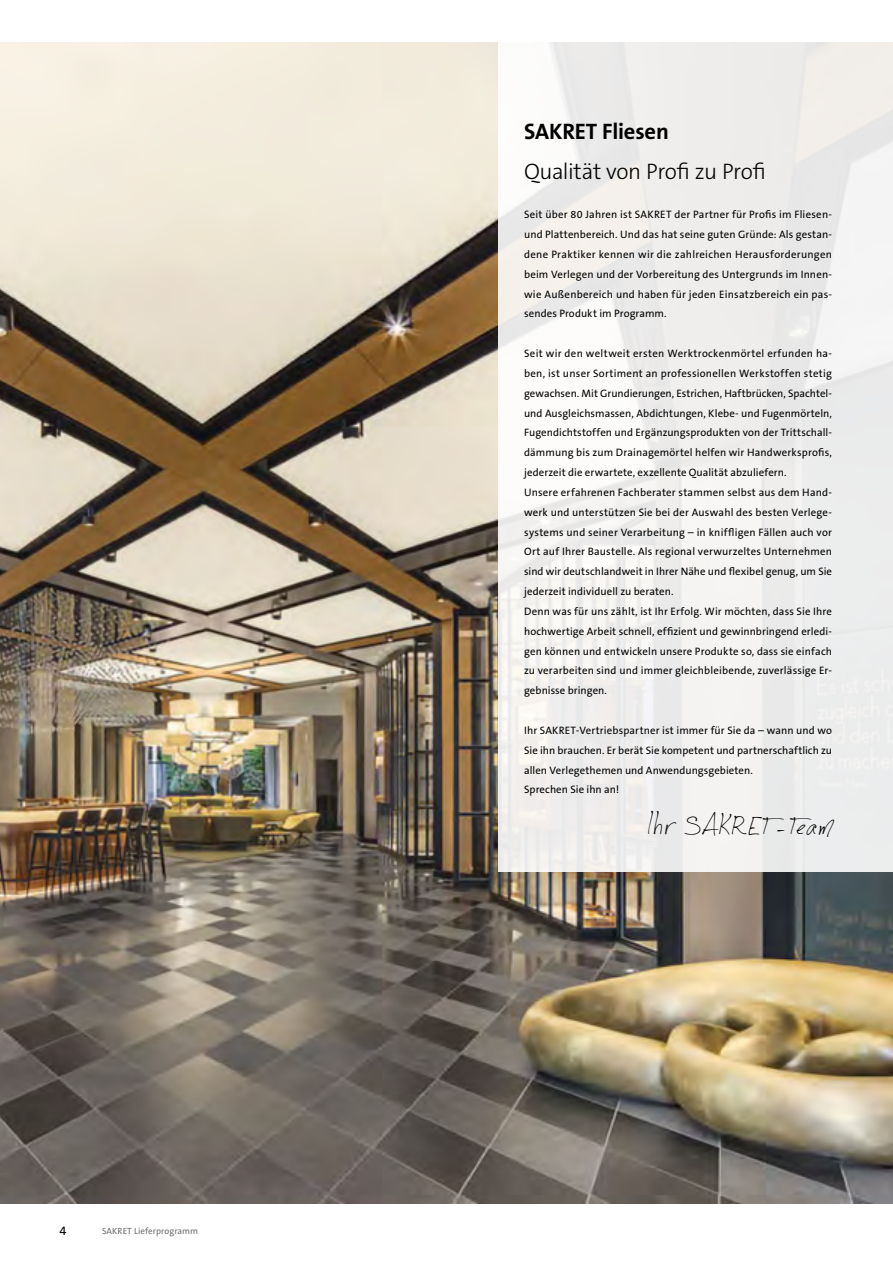
<style>
.page{position:relative;width:893px;height:1263px;background:#fff}
.page>*{position:absolute;margin:0;border:0;box-sizing:border-box;transform-origin:0 0}
.t1{font:36.45px "Jellyka Cutty Cupcakes";letter-spacing:.045em;color:#000}
.t2{font:300 22.5px "The Sans B3";letter-spacing:-.02em;color:#000}
.t3{font:700 22.5px "The Sans B7";letter-spacing:-.005em;color:#000}
.t4{font:12.75px "The Sans B5 Plain";color:#000}
.t5{font:10.8px/19.8px "The Sans B5 Plain";letter-spacing:.01em;color:#000}
.t6{font:9px "The Sans B5 Plain";letter-spacing:.01em;color:#6e6e6e}
</style>
<div class="page">
<img style="left:0;top:43px;width:893px;height:1160px">
<svg style="left:499px;top:42px;width:394px;height:830px;fill:#efeeed"></svg>
<p class="t4" style="left:60px;top:1224px;width:9px">4</p>
<p class="t6" style="left:102px;top:1226px;width:98px">SAKRET Lieferprogramm</p>
<h2 class="t3" style="left:524px;top:119px;width:146px">SAKRET Fliesen</h2>
<h2 class="t2" style="left:524px;top:159px;width:243px">Qualität von Profi zu Profi</h2>
<p class="t5" style="left:524px;top:205px;width:309px;text-align:justify">Seit über 80 Jahren ist SAKRET der Partner für Profis im Fliesen&shy;und Plattenbereich. Und das hat seine guten Gründe: Als gestan&shy;dene Praktiker kennen wir die zahlreichen Herausforderungen beim Verlegen und der Vorbereitung des Untergrunds im Innen&shy;wie Außenbereich und haben für jeden Einsatzbereich ein pas&shy;sendes Produkt im Programm.</p>
<p class="t5" style="left:524px;top:344px;width:309px">Seit wir den weltweit ersten Werktrockenmörtel erfunden ha&shy;ben, ist unser Sortiment an professionellen Werkstoffen stetig gewachsen. Mit Grundierungen, Estrichen, Haftbrücken, Spachtel&shy;und Ausgleichsmassen, Abdichtungen, Klebe- und Fugenmörteln, Fugendichtstoffen und Ergänzungsprodukten von der Trittschall&shy;dämmung bis zum Drainagemörtel helfen wir Handwerksprofis, jederzeit die erwartete, exzellente Qualität abzuliefern.<br>Unsere erfahrenen Fachberater stammen selbst aus dem Hand&shy;werk und unterstützen Sie bei der Auswahl des besten Verlege&shy;systems und seiner Verarbeitung – in kniffligen Fällen auch vor Ort auf Ihrer Baustelle. Als regional verwurzeltes Unternehmen sind wir deutschlandweit in Ihrer Nähe und flexibel genug, um Sie jederzeit individuell zu beraten.<br>Denn was für uns zählt, ist Ihr Erfolg. Wir möchten, dass Sie Ihre hochwertige Arbeit schnell, effizient und gewinnbringend erledi&shy;gen können und entwickeln unsere Produkte so, dass sie einfach zu verarbeiten sind und immer gleichbleibende, zuverlässige Er&shy;gebnisse bringen.</p>
<p class="t5" style="left:524px;top:721px;width:309px">Ihr SAKRET-Vertriebspartner ist immer für Sie da – wann und wo Sie ihn brauchen. Er berät Sie kompetent und partnerschaftlich zu allen Verlegethemen und Anwendungsgebieten.<br>Sprechen Sie ihn an!</p>
<h1 class="t1" style="left:648px;top:806px;width:185px">Ihr SAKRET -Team</h1>
</div>
